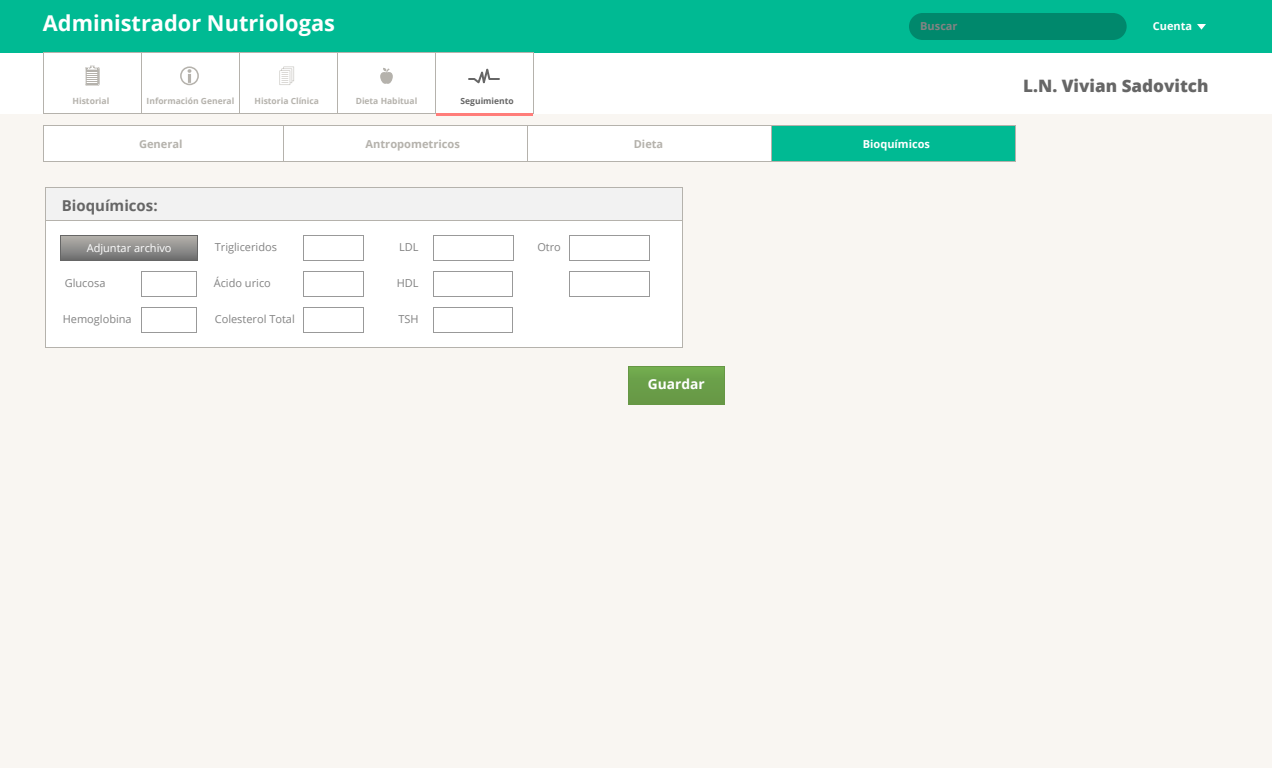
<style>
.page{position:relative;width:1272px;height:768px;background:#fff}
.page>*{position:absolute;margin:0;border:0;box-sizing:border-box;transform-origin:0 0}
.t1{font:700 21.8px "Open Sans";color:#fff}
.t2{font:800 17.1px "Open Sans";color:#666}
.t3{font:700 15px "Open Sans";color:#666}
.t4{font:700 13.8px "Open Sans";color:#fff}
.t5{font:11px "Open Sans";color:#838383}
.t6{font:700 11px "Open Sans";color:#b5b2ac}
.t7{font:700 11px "Open Sans";color:#fff}
.t8{font:11px "Open Sans";color:#fff}
.t9{font:700 11px "Open Sans";color:#838383}
.t10{font:700 8.5px "Open Sans";color:#b5b2ac}
.t11{font:700 8.5px "Open Sans";color:#666}
</style>
<div class="page">
<div style="left:0;top:114px;width:1272px;height:654px;background:#f9f6f2"></div>
<div style="left:0;top:0;width:1272px;height:53px;background:#00ba93"></div>
<svg style="left:1197px;top:24px;width:9px;height:6px"></svg>
<div style="left:43px;top:52px;width:99px;height:62px;border:1px solid #b5b2ac"></div>
<div style="left:141px;top:52px;width:99px;height:62px;border:1px solid #b5b2ac"></div>
<div style="left:239px;top:52px;width:99px;height:62px;border:1px solid #b5b2ac"></div>
<div style="left:337px;top:52px;width:99px;height:62px;border:1px solid #b5b2ac"></div>
<div style="left:435px;top:52px;width:99px;height:62px;border:1px solid #b5b2ac"></div>
<hr style="left:436px;top:113px;width:97px;height:3px;background:#ff7d7a">
<svg style="left:85px;top:66px;width:15px;height:20px"></svg>
<svg style="left:180px;top:66px;width:19px;height:19px"></svg>
<svg style="left:280px;top:67px;width:14px;height:18px"></svg>
<svg style="left:468px;top:68px;width:32px;height:16px"></svg>
<svg style="left:380px;top:68px;width:13px;height:16px"></svg>
<div style="left:909px;top:13px;width:218px;height:27px;background:#00886c;border-radius:14px"></div>
<div style="left:628px;top:366px;width:96px;height:38px;background:linear-gradient(to bottom,#71ab4e,#669645)"></div>
<div style="left:628px;top:366px;width:97px;height:39px;border:1px solid #679745"></div>
<div style="left:45px;top:187px;width:638px;height:35px;background:#f2f2f2;border:1px solid #b5b2ac"></div>
<div style="left:45px;top:220px;width:638px;height:128px;background:#fff;border:1px solid #b5b2ac"></div>
<div style="left:60px;top:236px;width:138px;height:24px;background:linear-gradient(to bottom,#b4b2ad,#717172)"></div>
<div style="left:60px;top:235px;width:138px;height:26px;border:1px solid #666"></div>
<div style="left:303px;top:235px;width:61px;height:26px;border:1px solid #999"></div>
<div style="left:141px;top:271px;width:56px;height:26px;border:1px solid #999"></div>
<div style="left:141px;top:307px;width:56px;height:26px;border:1px solid #999"></div>
<div style="left:303px;top:271px;width:61px;height:26px;border:1px solid #999"></div>
<div style="left:303px;top:307px;width:61px;height:26px;border:1px solid #999"></div>
<div style="left:433px;top:235px;width:81px;height:26px;border:1px solid #999"></div>
<div style="left:433px;top:271px;width:80px;height:26px;border:1px solid #999"></div>
<div style="left:433px;top:307px;width:80px;height:26px;border:1px solid #999"></div>
<div style="left:569px;top:235px;width:81px;height:26px;border:1px solid #999"></div>
<div style="left:569px;top:271px;width:81px;height:26px;border:1px solid #999"></div>
<div style="left:43px;top:125px;width:241px;height:37px;background:#fff;border:1px solid #b5b2ac"></div>
<div style="left:283px;top:125px;width:245px;height:37px;background:#fff;border:1px solid #b5b2ac"></div>
<div style="left:527px;top:125px;width:245px;height:37px;background:#fff;border:1px solid #b5b2ac"></div>
<div style="left:771px;top:125px;width:245px;height:37px;background:#00ba93;border:1px solid #b5b2ac"></div>
<h1 class="t1" style="left:43px;top:8px;width:294px">Administrador Nutriologas</h1>
<p class="t7" style="left:1153px;top:18px;width:41px">Cuenta</p>
<p class="t9" style="left:920px;top:18px;width:39px">Buscar</p>
<p class="t10" style="left:72px;top:95px;width:38px">Historial</p>
<p class="t10" style="left:147px;top:95px;width:89px">Información General</p>
<p class="t10" style="left:255px;top:95px;width:66px">Historia Clínica</p>
<p class="t10" style="left:356px;top:95px;width:63px">Dieta Habitual</p>
<p class="t11" style="left:461px;top:95px;width:55px">Seguimiento</p>
<p class="t6" style="left:139px;top:136px;width:45px">General</p>
<p class="t6" style="left:366px;top:136px;width:96px">Antropometricos</p>
<p class="t6" style="left:634px;top:136px;width:31px">Dieta</p>
<p class="t7" style="left:863px;top:136px;width:69px">Bioquímicos</p>
<h3 class="t3" style="left:62px;top:195px;width:97px">Bioquímicos:</h3>
<p class="t8" style="left:87px;top:240px;width:86px">Adjuntar archivo</p>
<p class="t5" style="left:65px;top:275px;width:42px">Glucosa</p>
<p class="t5" style="left:63px;top:311px;width:71px">Hemoglobina</p>
<p class="t5" style="left:215px;top:239px;width:64px">Trigliceridos</p>
<p class="t5" style="left:214px;top:275px;width:59px">Ácido urico</p>
<p class="t5" style="left:215px;top:311px;width:82px">Colesterol Total</p>
<p class="t5" style="left:399px;top:239px;width:21px">LDL</p>
<p class="t5" style="left:397px;top:275px;width:23px">HDL</p>
<p class="t5" style="left:398px;top:311px;width:22px">TSH</p>
<p class="t5" style="left:537px;top:239px;width:25px">Otro</p>
<p class="t4" style="left:648px;top:374px;width:58px">Guardar</p>
<h2 class="t2" style="left:1023px;top:73px;width:187px">L.N. Vivian Sadovitch</h2>
</div>
